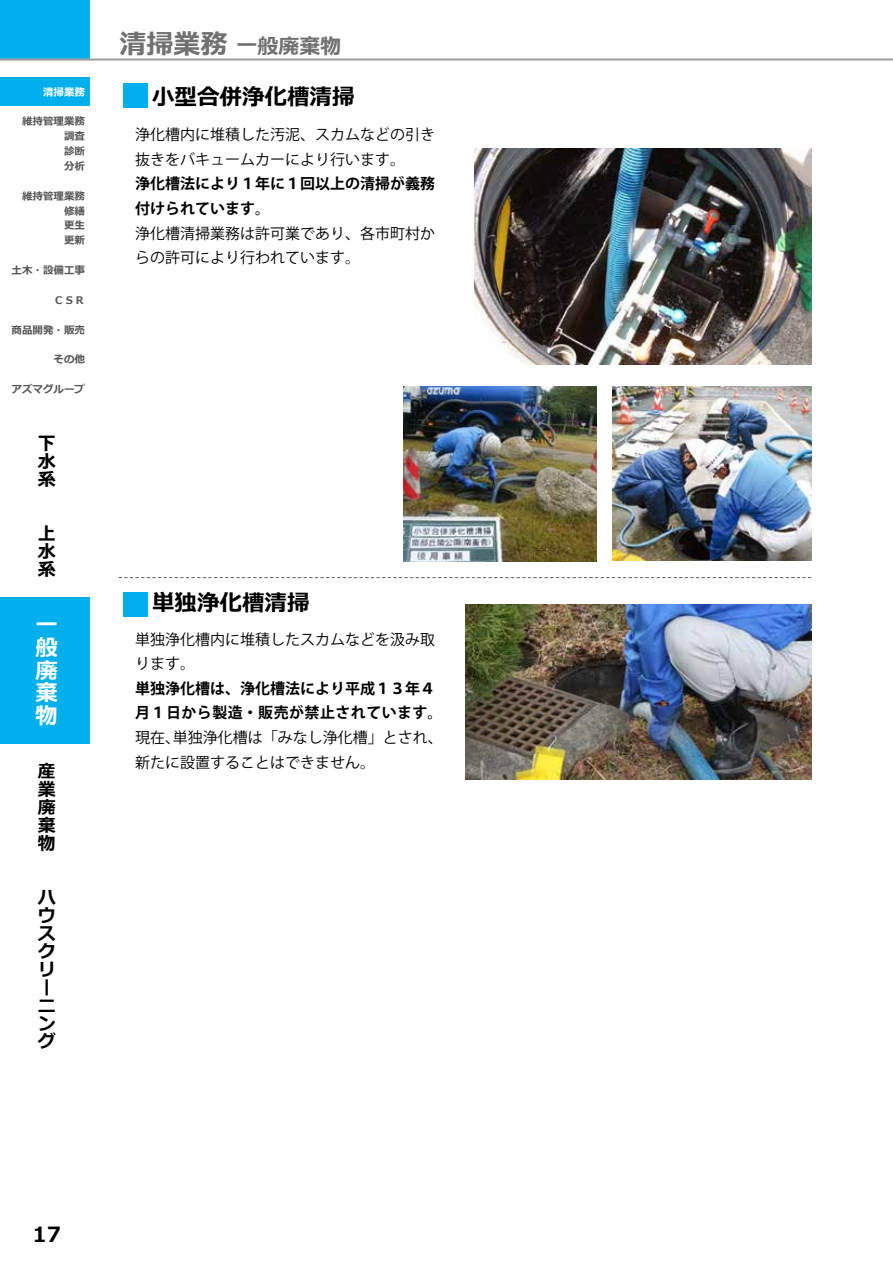
<style>
.page{position:relative;width:893px;height:1263px;background:#fff}
.page>*{position:absolute;margin:0;border:0;box-sizing:border-box;transform-origin:0 0}
.t1{font:700 22.5px "Meiryo";color:#000}
.t2{font:700 22.5px/22.5px "Meiryo";color:#fff;text-align:justify}
.t3{font:700 21px "Meiryo";color:#727171}
.t4{font:700 21px "Meiryo";color:#000}
.t5{font:700 18px/18px "Meiryo";color:#000;text-align:justify}
.t6{font:15px/24.6px "Koz Go Pro";color:#000}
.t7{font:700 15px/24.6px "Koz Go Pro";color:#000}
.t8{font:700 10.5px/14.9px "Meiryo";color:#595757;text-align:justify}
.t9{font:700 10.5px "Meiryo";color:#fff}
.s1{font-size:27px}
</style>
<div class="page">
<div style="left:0;top:0;width:90px;height:60px;background:#00afec"></div>
<div style="left:0;top:78px;width:90px;height:28px;background:#00afec"></div>
<hr style="left:0;top:58px;width:893px;height:3px;background:#9fa0a0">
<div style="left:123px;top:83px;width:25px;height:25px;background:#00afec"></div>
<div style="left:123px;top:592px;width:25px;height:25px;background:#00afec"></div>
<svg style="left:119px;top:577px;width:692px;height:1px"></svg>
<img style="left:474px;top:148px;width:338px;height:217px">
<img style="left:403px;top:386px;width:194px;height:175px">
<img style="left:465px;top:604px;width:346px;height:175px">
<img style="left:612px;top:387px;width:200px;height:174px">
<div style="left:0;top:597px;width:90px;height:147px;background:#00afec"></div>
<p class="t9" style="left:43px;top:84px;width:44px">清掃業務</p>
<p class="t8" style="left:64px;top:115px;width:22px;text-indent:-42px">維持管理業務調査診断分析</p>
<p class="t8" style="left:64px;top:189px;width:22px;text-indent:-42px">維持管理業務修繕更生更新</p>
<p class="t8" style="left:12px;top:263px;width:75px">土木・設備工事</p>
<p class="t8" style="left:54px;top:293px;width:33px">ＣＳＲ</p>
<p class="t8" style="left:12px;top:323px;width:75px">商品開発・販売</p>
<p class="t8" style="left:54px;top:353px;width:33px">その他</p>
<p class="t8" style="left:12px;top:382px;width:75px">アズマグループ</p>
<p class="t5" style="left:38px;top:435px;width:19px">下水系</p>
<p class="t5" style="left:38px;top:525px;width:19px">上水系</p>
<h1 class="t2" style="left:35px;top:616px;width:24px">一般廃棄物</h1>
<p class="t5" style="left:38px;top:764px;width:19px">産業廃棄物</p>
<p class="t5" style="left:38px;top:890px;width:19px;text-align:left">ハウスクリーニング</p>
<h2 class="t3" style="left:119px;top:32px;width:223px"><span class="s1">清掃業務</span> 一般廃棄物</h2>
<h1 class="t1" style="left:152px;top:81px;width:204px">小型合併浄化槽清掃</h1>
<p class="t6" style="left:135px;top:123px;width:301px">浄化槽内に堆積した汚泥、スカムなどの引き抜きをバキュームカーにより行います。</p>
<p class="t7" style="left:135px;top:173px;width:301px">浄化槽法により１年に１回以上の清掃が義務付けられています。</p>
<p class="t6" style="left:135px;top:221px;width:301px">浄化槽清掃業務は許可業であり、各市町村からの許可により行われています。</p>
<h1 class="t1" style="left:152px;top:587px;width:159px">単独浄化槽清掃</h1>
<p class="t6" style="left:135px;top:627px;width:301px">単独浄化槽内に堆積したスカムなどを汲み取ります。</p>
<p class="t7" style="left:135px;top:677px;width:309px">単独浄化槽は、浄化槽法により平成１３年４月１日から製造・販売が禁止されています。</p>
<p class="t6" style="left:135px;top:726px;width:309px">現在、単独浄化槽は「みなし浄化槽」とされ、新たに設置することはできません。</p>
<h2 class="t4" style="left:33px;top:1220px;width:30px">17</h2>
</div>
